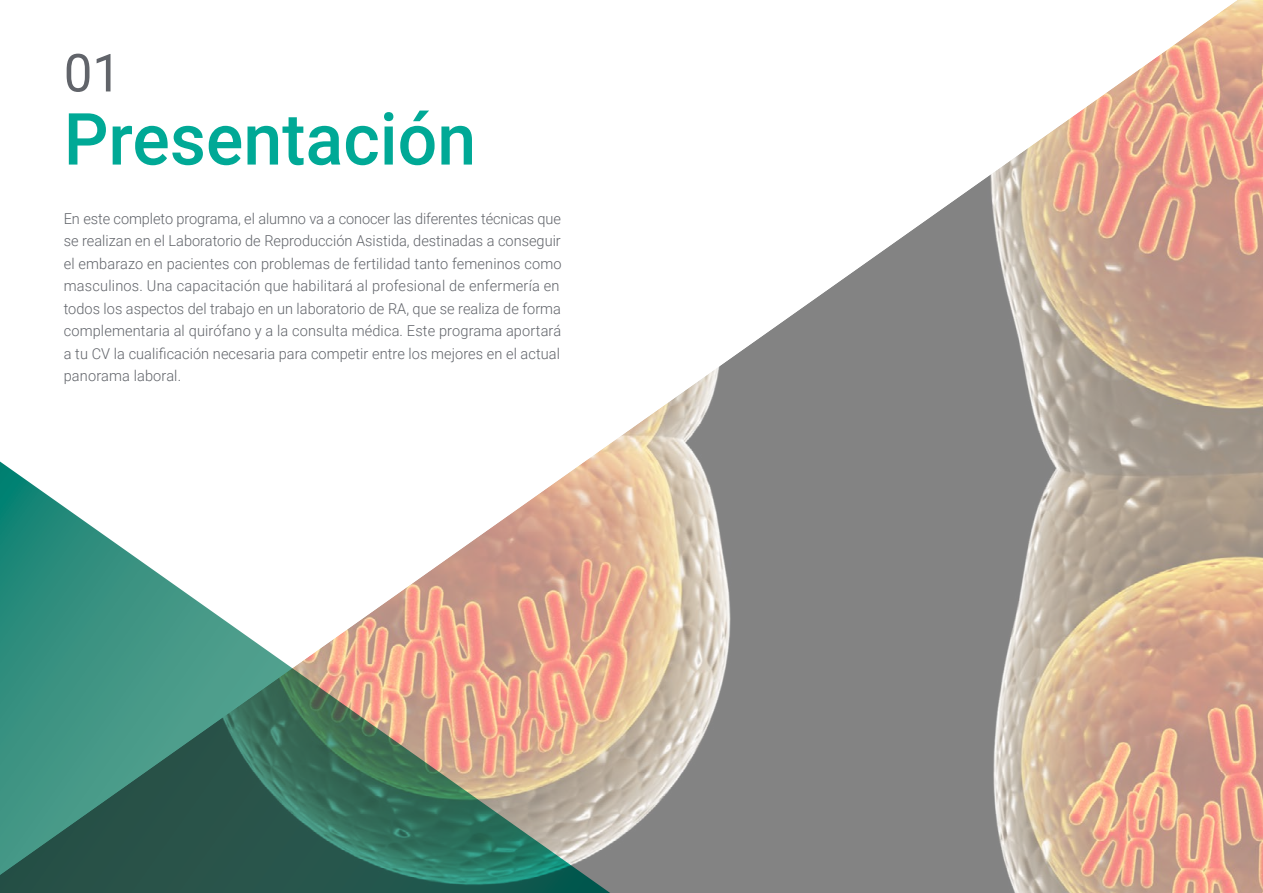
<style>
.page{position:relative;width:1263px;height:893px;background:#fff}
.page>*{position:absolute;margin:0;border:0;box-sizing:border-box;transform-origin:0 0}
.t1{font:500 72px "Roboto";color:#00a996}
.t2{font:52.5px "Roboto";color:#61646a}
.t3{font:300 15px/22.5px "Roboto";letter-spacing:.005em;color:#61646a}
</style>
<div class="page">
<img style="left:607px;top:0;width:656px;height:893px">
<svg style="left:0;top:446px;width:640px;height:447px"></svg>
<h2 class="t2" style="left:64px;top:36px;width:59px">01</h2>
<h1 class="t1" style="left:64px;top:89px;width:414px">Presentación</h1>
<p class="t3" style="left:64px;top:207px;width:499px">En este completo programa, el alumno va a conocer las diferentes técnicas que se realizan en el Laboratorio de Reproducción Asistida, destinadas a conseguir el embarazo en pacientes con problemas de fertilidad tanto femeninos como masculinos. Una capacitación que habilitará al profesional de enfermería en todos los aspectos del trabajo en un laboratorio de RA, que se realiza de forma complementaria al quirófano y a la consulta médica. Este programa aportará a tu CV la cualificación necesaria para competir entre los mejores en el actual panorama laboral.</p>
</div>
